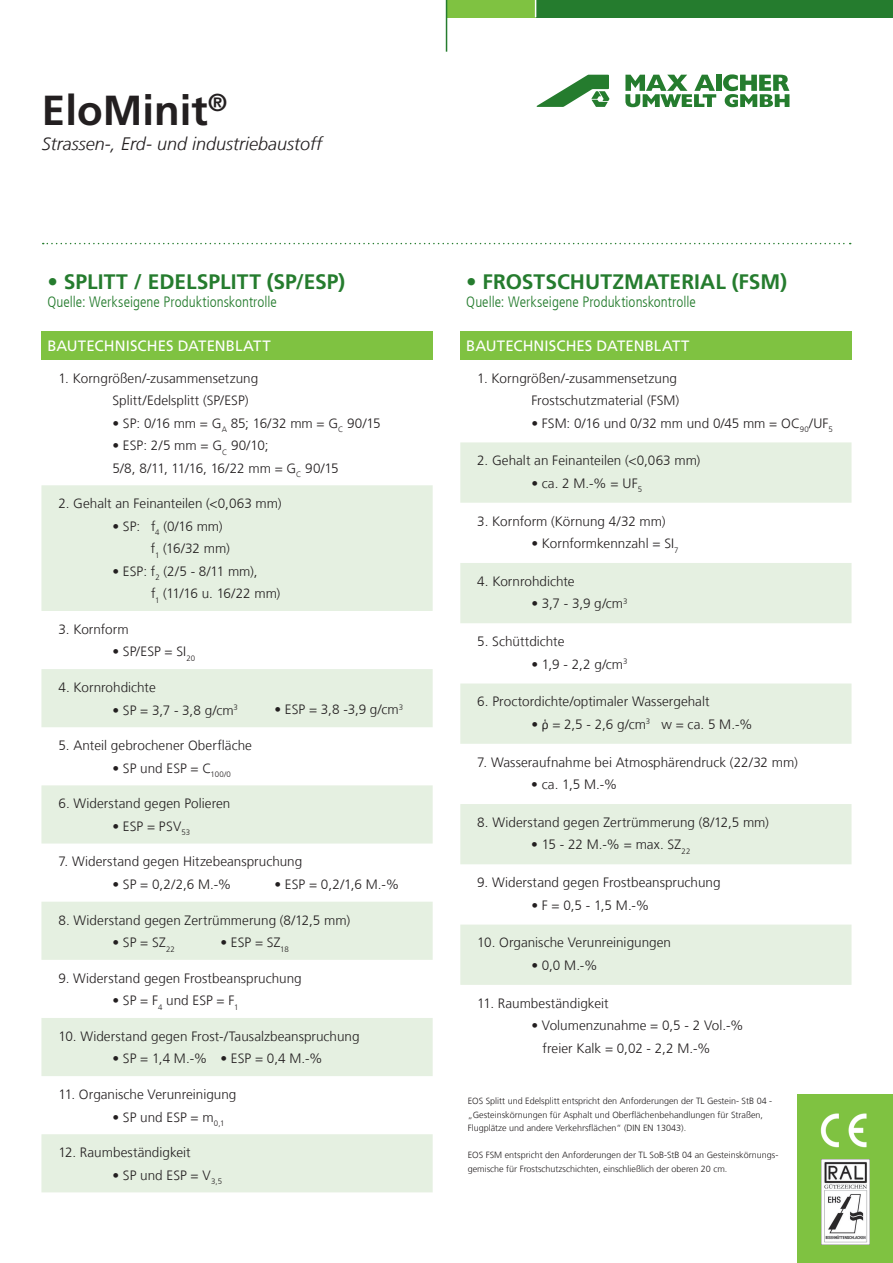
<style>
.page{position:relative;width:893px;height:1263px;background:#fff}
.page>*{position:absolute;margin:0;border:0;box-sizing:border-box;transform-origin:0 0}
.t1{font:700 42px "Frutiger LT Com";color:#231f20}
.t2{font:700 21px "Frutiger LT Com";color:#257c2e}
.t3{font:italic 300 18px "Frutiger LT Com";color:#231f20}
.t4{font:300 condensed 15px "Frutiger LT Com";color:#257c2e}
.t5{font:15px "Frutiger LT Com";letter-spacing:.005em;color:#fff}
.t6{font:300 13.5px/22.5px "Frutiger LT Com";color:#231f20}
.t7{font:300 9px/13.5px "Frutiger LT Com";color:#231f20}
.s1{font-family:"Calibri";font-weight:400}
</style>
<div class="page">
<div style="left:41px;top:331px;width:392px;height:29px;background:#7fc241"></div>
<svg style="left:41px;top:485px;width:392px;height:707px;fill:#e5f0e1"></svg>
<div style="left:460px;top:331px;width:391px;height:29px;background:#7fc241"></div>
<svg style="left:460px;top:442px;width:391px;height:543px;fill:#e5f0e1"></svg>
<div style="left:797px;top:1094px;width:96px;height:169px;background:#7fc241"></div>
<img style="left:821px;top:1113px;width:46px;height:35px">
<img style="left:822px;top:1160px;width:47px;height:84px">
<div style="left:716px;top:75px;width:6px;height:16px;background:#257c2e"></div>
<svg style="left:625px;top:75px;width:91px;height:32px"></svg>
<svg style="left:723px;top:74px;width:66px;height:33px"></svg>
<svg style="left:537px;top:75px;width:73px;height:32px"></svg>
<div style="left:447px;top:0;width:89px;height:17px;background:#7fc241"></div>
<div style="left:536px;top:0;width:357px;height:17px;background:#257c2e"></div>
<svg style="left:535px;top:0;width:1px;height:17px"></svg>
<hr style="left:446px;top:0;width:1px;height:52px;background:#257c2e">
<svg style="left:43px;top:243px;width:808px;height:1px"></svg>
<h1 class="t1" style="left:42px;top:85px;width:187px">EloMinit<sup>®</sup></h1>
<h3 class="t3" style="left:42px;top:133px;width:282px">Strassen-, Erd- und industriebaustoff</h3>
<h2 class="t2" style="left:47px;top:270px;width:299px">• SPLITT / EDELSPLITT (SP/ESP)</h2>
<p class="t4" style="left:47px;top:294px;width:231px">Quelle: Werkseigene Produktionskontrolle</p>
<p class="t5" style="left:47px;top:337px;width:225px">BAUTECHNISCHES DATENBLATT</p>
<p class="t6" style="left:112px;top:367px;width:147px;text-indent:-54px">1. Korngrößen/-zusammensetzung<br>Splitt/Edelsplitt (SP/ESP)</p>
<p class="t6" style="left:112px;top:412px;width:270px">• SP: 0/16 mm = G<sub>A</sub> 85; 16/32 mm = G<sub>C</sub> 90/15</p>
<p class="t6" style="left:112px;top:434px;width:228px">• ESP: 2/5 mm = G<sub>C</sub> 90/10;<br>5/8, 8/11, 11/16, 16/22 mm = G<sub>C</sub> 90/15</p>
<p class="t6" style="left:58px;top:492px;width:225px">2. Gehalt an Feinanteilen (&lt;0,063 mm)</p>
<p class="t6" style="left:151px;top:515px;width:80px;text-indent:-38px">• SP: f<sub>4</sub> (0/16 mm) f<sub>1</sub> (16/32 mm)</p>
<p class="t6" style="left:151px;top:560px;width:131px;text-indent:-39px">• ESP: f<sub>2</sub> (2/5 - 8/11 mm),<br>f<sub>1</sub> (11/16 u. 16/22 mm)</p>
<p class="t6" style="left:58px;top:618px;width:72px">3. Kornform</p>
<p class="t6" style="left:112px;top:640px;width:84px">• SP/ESP = SI<sub>20</sub></p>
<p class="t6" style="left:58px;top:676px;width:99px">4. Kornrohdichte</p>
<p class="t6" style="left:112px;top:699px;width:127px">• SP = 3,7 - 3,8 g/cm<sup>3</sup></p>
<p class="t6" style="left:274px;top:699px;width:130px">• ESP = 3,8 -3,9 g/cm<sup>3</sup></p>
<p class="t6" style="left:58px;top:734px;width:195px">5. Anteil gebrochener Oberfläche</p>
<p class="t6" style="left:112px;top:757px;width:120px">• SP und ESP = C<sub>100/0</sub></p>
<p class="t6" style="left:58px;top:792px;width:173px">6. Widerstand gegen Polieren</p>
<p class="t6" style="left:112px;top:815px;width:79px">• ESP = PSV<sub>53</sub></p>
<p class="t6" style="left:58px;top:850px;width:245px">7. Widerstand gegen Hitzebeanspruchung</p>
<p class="t6" style="left:112px;top:873px;width:120px">• SP = 0,2/2,6 M.-%</p>
<p class="t6" style="left:274px;top:873px;width:126px">• ESP = 0,2/1,6 M.-%</p>
<p class="t6" style="left:58px;top:909px;width:293px">8. Widerstand gegen Zertrümmerung (8/12,5 mm)</p>
<p class="t6" style="left:112px;top:931px;width:64px">• SP = SZ<sub>22</sub></p>
<p class="t6" style="left:220px;top:931px;width:70px">• ESP = SZ<sub>18</sub></p>
<p class="t6" style="left:58px;top:967px;width:245px">9. Widerstand gegen Frostbeanspruchung</p>
<p class="t6" style="left:112px;top:989px;width:127px">• SP = F<sub>4</sub> und ESP = F<sub>1</sub></p>
<p class="t6" style="left:58px;top:1025px;width:303px">10. Widerstand gegen Frost-/Tausalzbeanspruchung</p>
<p class="t6" style="left:112px;top:1047px;width:212px">• SP = 1,4 M.-% • ESP = 0,4 M.-%</p>
<p class="t6" style="left:58px;top:1083px;width:179px">11. Organische Verunreinigung</p>
<p class="t6" style="left:112px;top:1106px;width:114px">• SP und ESP = m<sub>0,1</sub></p>
<p class="t6" style="left:58px;top:1141px;width:134px">12. Raumbeständigkeit</p>
<p class="t6" style="left:112px;top:1164px;width:111px">• SP und ESP = V<sub>3,5</sub></p>
<h2 class="t2" style="left:466px;top:270px;width:322px">• FROSTSCHUTZMATERIAL (FSM)</h2>
<p class="t4" style="left:466px;top:294px;width:231px">Quelle: Werkseigene Produktionskontrolle</p>
<p class="t5" style="left:466px;top:337px;width:225px">BAUTECHNISCHES DATENBLATT</p>
<p class="t6" style="left:477px;top:367px;width:204px;text-align:right">1. Korngrößen/-zusammensetzung<br>Frostschutzmaterial (FSM)</p>
<p class="t6" style="left:531px;top:412px;width:303px">• FSM: 0/16 und 0/32 mm und 0/45 mm = OC<sub>90</sub>/UF<sub>5</sub></p>
<p class="t6" style="left:477px;top:449px;width:225px">2. Gehalt an Feinanteilen (&lt;0,063 mm)</p>
<p class="t6" style="left:531px;top:472px;width:112px">• ca. 2 M.-% = UF<sub>5</sub></p>
<p class="t6" style="left:477px;top:510px;width:190px">3. Kornform (Körnung 4/32 mm)</p>
<p class="t6" style="left:531px;top:532px;width:149px">• Kornformkennzahl = SI<sub>7</sub></p>
<p class="t6" style="left:477px;top:570px;width:99px">4. Kornrohdichte</p>
<p class="t6" style="left:531px;top:592px;width:98px">• 3,7 - 3,9 g/cm<sup>3</sup></p>
<p class="t6" style="left:477px;top:630px;width:89px">5. Schüttdichte</p>
<p class="t6" style="left:531px;top:653px;width:98px">• 1,9 - 2,2 g/cm<sup>3</sup></p>
<p class="t6" style="left:477px;top:690px;width:234px">6. Proctordichte/optimaler Wassergehalt</p>
<p class="t6" style="left:531px;top:713px;width:223px">• <span class="s1">ῥ</span> = 2,5 - 2,6 g/cm<sup>3</sup> w = ca. 5 M.-%</p>
<p class="t6" style="left:477px;top:751px;width:322px">7. Wasseraufnahme bei Atmosphärendruck (22/32 mm)</p>
<p class="t6" style="left:531px;top:773px;width:88px">• ca. 1,5 M.-%</p>
<p class="t6" style="left:477px;top:811px;width:293px">8. Widerstand gegen Zertrümmerung (8/12,5 mm)</p>
<p class="t6" style="left:531px;top:834px;width:161px">• 15 - 22 M.-% = max. SZ<sub>22</sub></p>
<p class="t6" style="left:477px;top:871px;width:245px">9. Widerstand gegen Frostbeanspruchung</p>
<p class="t6" style="left:531px;top:894px;width:119px">• F = 0,5 - 1,5 M.-%</p>
<p class="t6" style="left:477px;top:932px;width:195px">10. Organische Verunreinigungen</p>
<p class="t6" style="left:531px;top:954px;width:68px">• 0,0 M.-%</p>
<p class="t6" style="left:477px;top:992px;width:133px">11. Raumbeständigkeit</p>
<p class="t6" style="left:543px;top:1014px;width:203px;text-indent:-11px">• Volumenzunahme = 0,5 - 2 Vol.-% freier Kalk = 0,02 - 2,2 M.-%</p>
<p class="t7" style="left:468px;top:1094px;width:306px">EOS Splitt und Edelsplitt entspricht den Anforderungen der TL Gestein- StB 04 - „Gesteinskörnungen für Asphalt und Oberflächenbehandlungen für Straßen,<br>Flugplätze und andere Verkehrsflächen“ (DIN EN 13043).</p>
<p class="t7" style="left:468px;top:1148px;width:312px">EOS FSM entspricht den Anforderungen der TL SoB-StB 04 an Gesteinskörnungs&shy;gemische für Frostschutzschichten, einschließlich der oberen 20 cm.</p>
</div>
